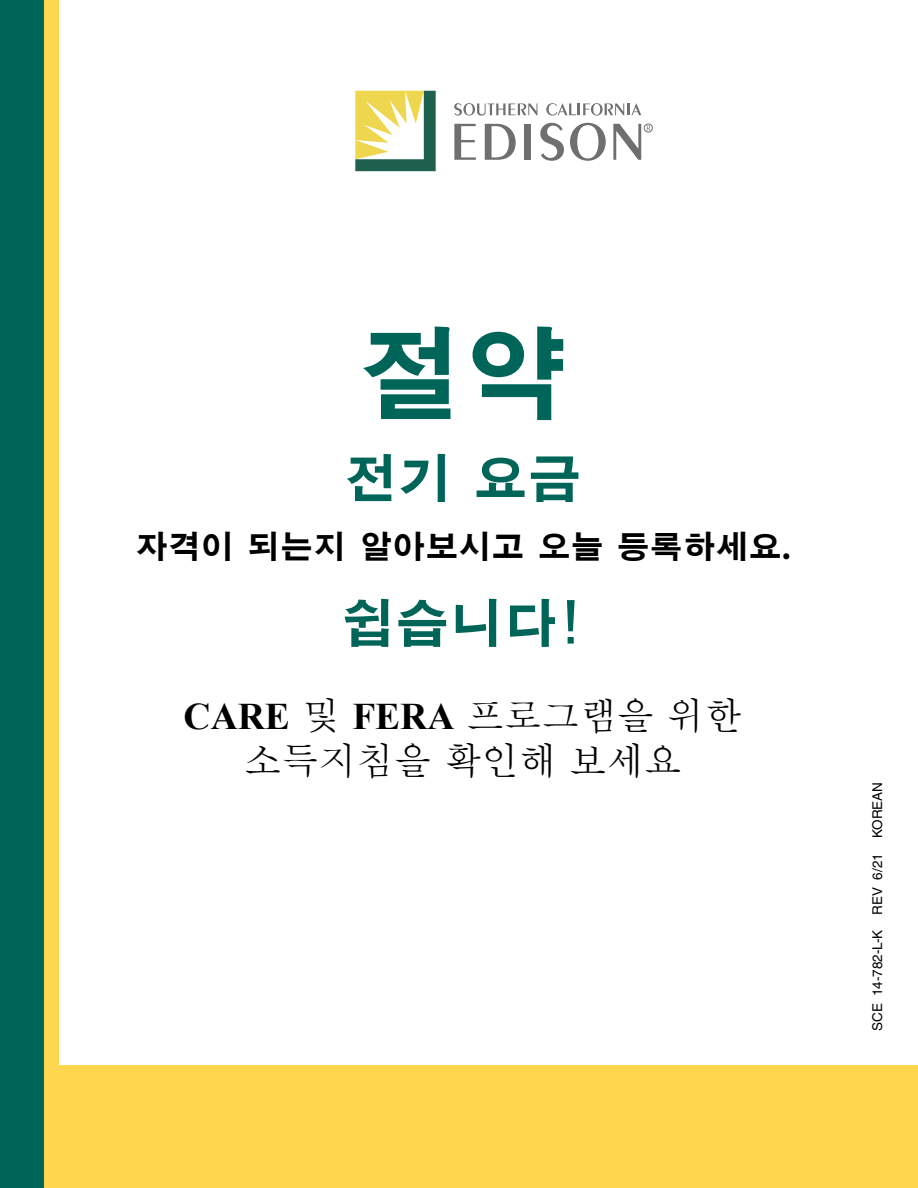
<style>
.page{position:relative;width:918px;height:1188px;background:#fff}
.page>*{position:absolute;margin:0;border:0;box-sizing:border-box;transform-origin:0 0}
.t1{font:700 105px "SM Gothic Std";color:#006559}
.t2{font:700 54px "SM Gothic Std";color:#006559}
.t3{font:37.5px/45px "Batang";color:#000;text-align:center}
.t4{font:700 33px "SM Gothic Std";color:#000}
.t5{font:13.5px "Helvetica LT Std";color:#000}
.s1{font-family:"Myriad Pro"}
.s2{font-family:"Times New Roman";font-weight:700}
</style>
<div class="page">
<div style="left:0;top:0;width:45px;height:1188px;background:#006559"></div>
<div style="left:44px;top:0;width:874px;height:1188px;background:#ffd74e"></div>
<div style="left:59px;top:0;width:859px;height:1065px;background:#fff"></div>
<svg style="left:355px;top:91px;width:81px;height:80px"></svg>
<div style="left:644px;top:124px;width:9px;height:8px;border:1px solid #6f6f6f;border-radius:50%"></div>
<svg style="left:454px;top:124px;width:22px;height:36px"></svg>
<svg style="left:485px;top:124px;width:31px;height:36px"></svg>
<div style="left:524px;top:124px;width:7px;height:36px;background:#6f6f6f"></div>
<svg style="left:540px;top:123px;width:24px;height:38px"></svg>
<svg style="left:570px;top:123px;width:36px;height:38px"></svg>
<svg style="left:613px;top:124px;width:38px;height:36px"></svg>
<svg style="left:454px;top:103px;width:83px;height:13px"></svg>
<svg style="left:546px;top:103px;width:95px;height:13px"></svg>
<p class="t1" style="left:358px;top:321px;width:212px">절약</p>
<p class="t2" style="left:344px;top:451px;width:239px">전기 요금</p>
<p class="t4" style="left:135px;top:529px;width:657px">자격이 되는지 알아보시고 오늘 등록하세요<span class="s1">.</span></p>
<p class="t2" style="left:341px;top:596px;width:244px">쉽습니다!</p>
<p class="t3" style="left:184px;top:693px;width:560px"><span class="s2">CARE</span> 및 <span class="s2">FERA</span> 프로그램을 위한 소득지침을 확인해 보세요</p>
<p class="t5" style="left:870px;top:1031px;width:251px;rotate:-90deg">SCE 14-782-L-K REV 6/21 KOREAN</p>
</div>
